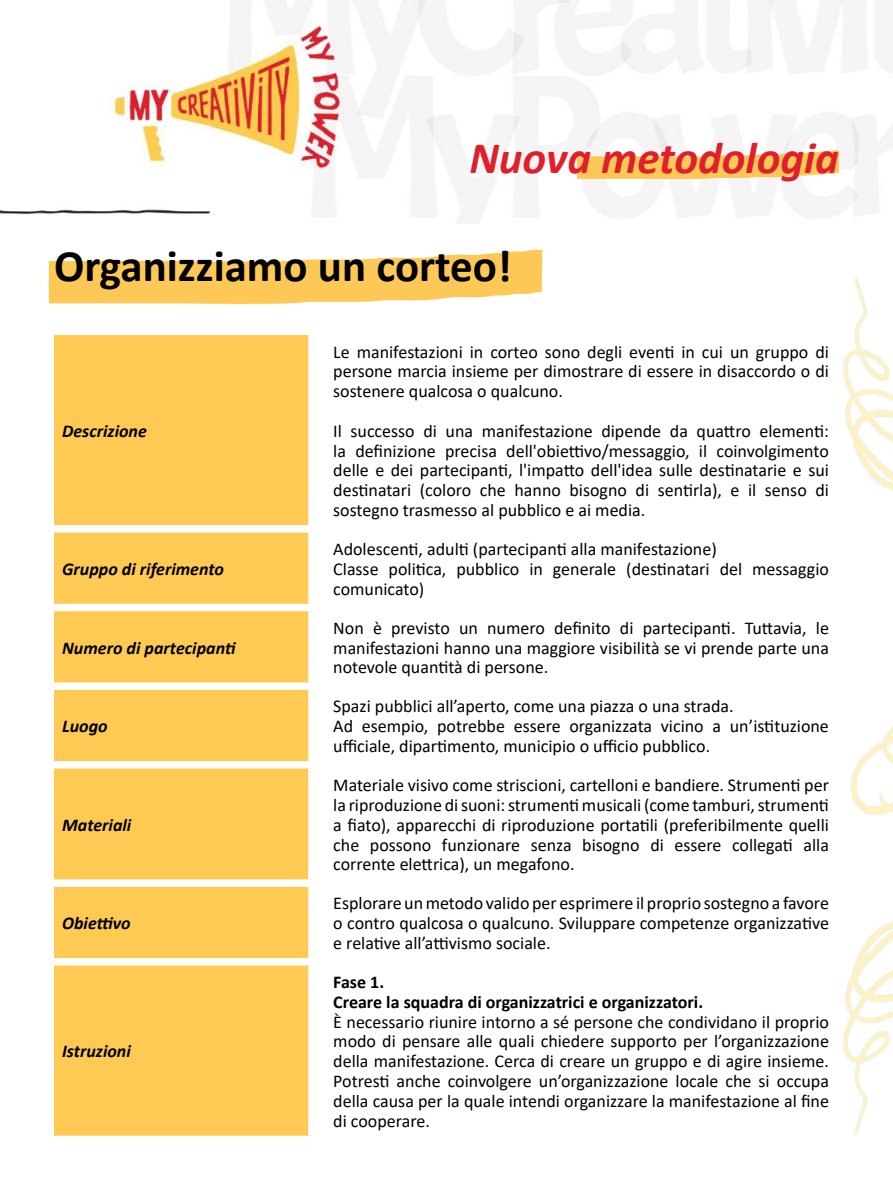
<style>
.page{position:relative;width:893px;height:1204px;background:#fff}
.page>*{position:absolute;margin:0;border:0;box-sizing:border-box;transform-origin:0 0}
.t1{font:700 45px "Calibri";color:#000}
.t2{font:italic 700 45px "Calibri";color:#df1f2c}
.t3{font:18px/19.8px "Calibri";color:#000;text-align:justify}
.t4{font:italic 700 18px "Calibri";color:#000}
.t5{font:700 18px/19.8px "Calibri";color:#000}
</style>
<div class="page">
<img style="left:0;top:0;width:893px;height:221px">
<svg style="left:554px;top:135px;width:307px;height:55px"></svg>
<img style="left:843px;top:921px;width:50px;height:212px">
<img style="left:843px;top:279px;width:50px;height:212px">
<img style="left:851px;top:726px;width:42px;height:88px">
<div style="left:54px;top:335px;width:254px;height:800px;background:#ffca53"></div>
<div style="left:54px;top:525px;width:258px;height:7px;background:#fff"></div>
<div style="left:54px;top:603px;width:258px;height:8px;background:#fff"></div>
<div style="left:54px;top:682px;width:258px;height:8px;background:#fff"></div>
<div style="left:54px;top:761px;width:258px;height:7px;background:#fff"></div>
<div style="left:54px;top:879px;width:258px;height:7px;background:#fff"></div>
<div style="left:54px;top:957px;width:258px;height:8px;background:#fff"></div>
<svg style="left:48px;top:221px;width:495px;height:83px"></svg>
<h1 class="t2" style="left:469px;top:126px;width:371px">Nuova metodologia</h1>
<h1 class="t1" style="left:54px;top:234px;width:459px">Organizziamo un corteo!</h1>
<p class="t4" style="left:62px;top:418px;width:86px">Descrizione</p>
<p class="t4" style="left:62px;top:556px;width:163px">Gruppo di riferimento</p>
<p class="t4" style="left:62px;top:635px;width:175px">Numero di partecipanti</p>
<p class="t4" style="left:62px;top:713px;width:47px">Luogo</p>
<p class="t4" style="left:62px;top:812px;width:71px">Materiali</p>
<p class="t4" style="left:62px;top:910px;width:70px">Obiettivo</p>
<p class="t4" style="left:62px;top:1038px;width:70px">Istruzioni</p>
<p class="t3" style="left:333px;top:341px;width:497px">Le manifestazioni in corteo sono degli eventi in cui un gruppo di persone marcia insieme per dimostrare di essere in disaccordo o di sostenere qualcosa o qualcuno.</p>
<p class="t3" style="left:333px;top:420px;width:497px">Il successo di una manifestazione dipende da quattro elementi: la definizione precisa dell'obiettivo/messaggio, il coinvolgimento delle e dei partecipanti, l'impatto dell'idea sulle destinatarie e sui destinatari (coloro che hanno bisogno di sentirla), e il senso di sostegno trasmesso al pubblico e ai media.</p>
<p class="t3" style="left:333px;top:538px;width:497px;text-align:left">Adolescenti, adulti (partecipanti alla manifestazione)<br>Classe politica, pubblico in generale (destinatari del messaggio comunicato)</p>
<p class="t3" style="left:333px;top:617px;width:497px">Non è previsto un numero definito di partecipanti. Tuttavia, le manifestazioni hanno una maggiore visibilità se vi prende parte una notevole quantità di persone.</p>
<p class="t3" style="left:333px;top:696px;width:497px;text-align:left">Spazi pubblici all’aperto, come una piazza o una strada.<br>Ad esempio, potrebbe essere organizzata vicino a un’istituzione ufficiale, dipartimento, municipio o ufficio pubblico.</p>
<p class="t3" style="left:333px;top:774px;width:497px">Materiale visivo come striscioni, cartelloni e bandiere. Strumenti per la riproduzione di suoni: strumenti musicali (come tamburi, strumenti a fiato), apparecchi di riproduzione portatili (preferibilmente quelli che possono funzionare senza bisogno di essere collegati alla corrente elettrica), un megafono.</p>
<p class="t3" style="left:333px;top:893px;width:497px">Esplorare un metodo valido per esprimere il proprio sostegno a favore o contro qualcosa o qualcuno. Sviluppare competenze organizzative e relative all’attivismo sociale.</p>
<p class="t5" style="left:333px;top:971px;width:371px">Fase 1.<br>Creare la squadra di organizzatrici e organizzatori.</p>
<p class="t3" style="left:333px;top:1011px;width:497px">È necessario riunire intorno a sé persone che condividano il proprio modo di pensare alle quali chiedere supporto per l’organizzazione della manifestazione. Cerca di creare un gruppo e di agire insieme.<br>Potresti anche coinvolgere un’organizzazione locale che si occupa della causa per la quale intendi organizzare la manifestazione al fine di cooperare.</p>
</div>
